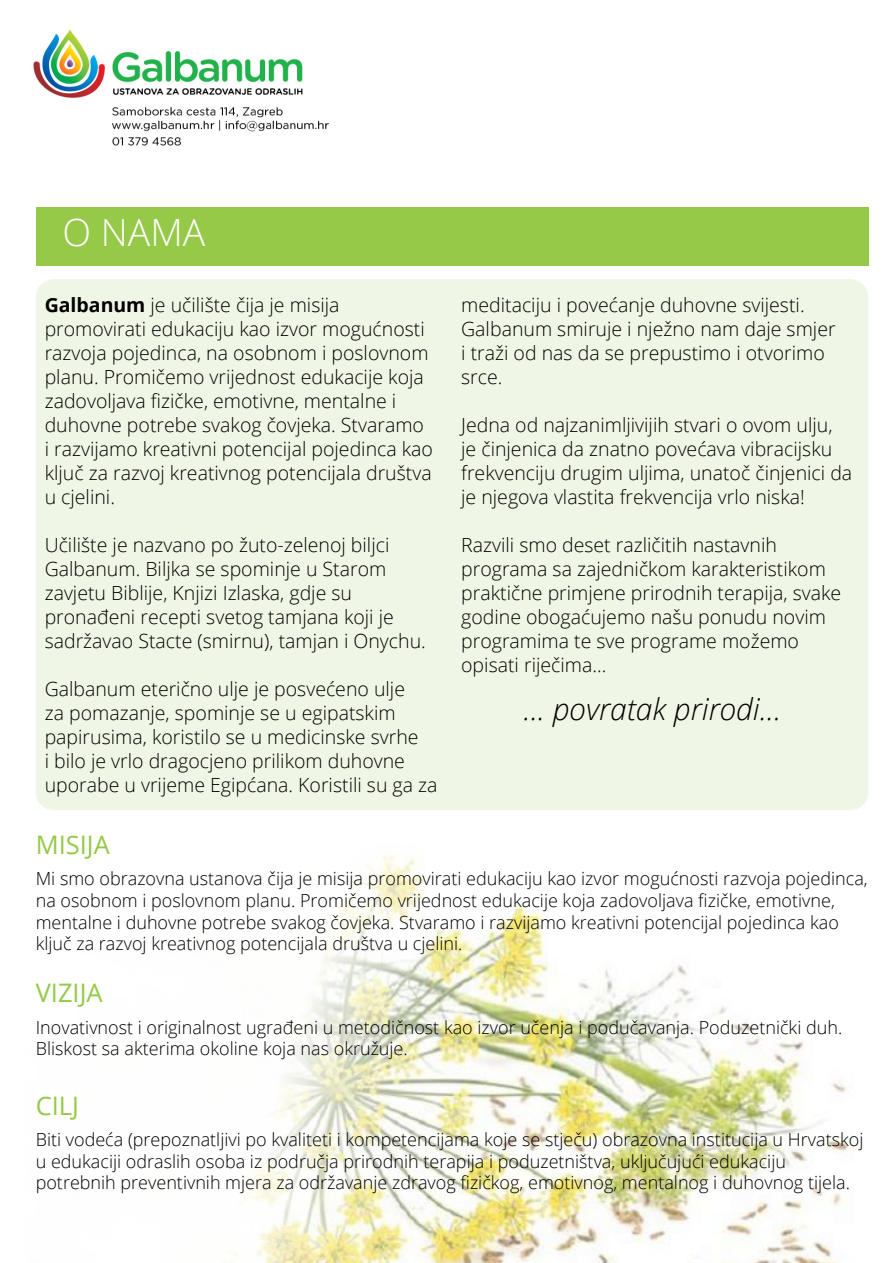
<style>
.page{position:relative;width:893px;height:1263px;background:#fff}
.page>*{position:absolute;margin:0;border:0;box-sizing:border-box;transform-origin:0 0}
.t1{font:300 37.5px "Open Sans";color:#fff}
.t2{font:italic 300 30px "Open Sans";color:#000}
.t3{font:25.5px "Open Sans";color:#95c947}
.t4{font:300 19.5px/24px "Open Sans";color:#000}
.t5{font:300 18px/21.6px "Open Sans";color:#000}
.s1{font-weight:700}
</style>
<div class="page">
<div style="left:36px;top:279px;width:832px;height:531px;background:#f0f6e5;border-radius:18px"></div>
<div style="left:36px;top:207px;width:832px;height:59px;background:#95c947"></div>
<img style="left:229px;top:854px;width:625px;height:409px">
<img style="left:33px;top:29px;width:296px;height:117px">
<p class="t1" style="left:62px;top:207px;width:144px">O NAMA</p>
<p class="t4" style="left:45px;top:293px;width:390px"><span class="s1">Galbanum</span> je učilište čija je misija promovirati edukaciju kao izvor mogućnosti razvoja pojedinca, na osobnom i poslovnom planu. Promičemo vrijednost edukacije koja zadovoljava fizičke, emotivne, mentalne i duhovne potrebe svakog čovjeka. Stvaramo i razvijamo kreativni potencijal pojedinca kao ključ za razvoj kreativnog potencijala društva u cjelini.</p>
<p class="t4" style="left:45px;top:533px;width:383px">Učilište je nazvano po žuto-zelenoj biljci Galbanum. Biljka se spominje u Starom zavjetu Biblije, Knjizi Izlaska, gdje su pronađeni recepti svetog tamjana koji je sadržavao Stacte (smirnu), tamjan i Onychu.</p>
<p class="t4" style="left:45px;top:677px;width:394px">Galbanum eterično ulje je posvećeno ulje<br>za pomazanje, spominje se u egipatskim papirusima, koristilo se u medicinske svrhe<br>i bilo je vrlo dragocjeno prilikom duhovne uporabe u vrijeme Egipćana. Koristili su ga za</p>
<p class="t4" style="left:461px;top:293px;width:345px">meditaciju i povećanje duhovne svijesti.</p>
<p class="t4" style="left:461px;top:317px;width:376px">Galbanum smiruje i nježno nam daje smjer i traži od nas da se prepustimo i otvorimo srce.</p>
<p class="t4" style="left:461px;top:413px;width:393px">Jedna od najzanimljivijih stvari o ovom ulju, je činjenica da znatno povećava vibracijsku frekvenciju drugim uljima, unatoč činjenici da je njegova vlastita frekvencija vrlo niska!</p>
<p class="t4" style="left:461px;top:533px;width:382px">Razvili smo deset različitih nastavnih programa sa zajedničkom karakteristikom praktične primjene prirodnih terapija, svake godine obogaćujemo našu ponudu novim programima te sve programe možemo opisati riječima...</p>
<p class="t2" style="left:524px;top:689px;width:259px">... povratak prirodi...</p>
<p class="t3" style="left:36px;top:827px;width:76px">MISIJA</p>
<p class="t5" style="left:36px;top:868px;width:834px">Mi smo obrazovna ustanova čija je misija promovirati edukaciju kao izvor mogućnosti razvoja pojedinca, na osobnom i poslovnom planu. Promičemo vrijednost edukacije koja zadovoljava fizičke, emotivne, mentalne i duhovne potrebe svakog čovjeka. Stvaramo i razvijamo kreativni potencijal pojedinca kao ključ za razvoj kreativnog potencijala društva u cjelini.</p>
<p class="t3" style="left:36px;top:975px;width:68px">VIZIJA</p>
<p class="t5" style="left:36px;top:1016px;width:808px">Inovativnost i originalnost ugrađeni u metodičnost kao izvor učenja i podučavanja. Poduzetnički duh.<br>Bliskost sa akterima okoline koja nas okružuje.</p>
<p class="t3" style="left:36px;top:1088px;width:45px">CILJ</p>
<p class="t5" style="left:36px;top:1128px;width:829px">Biti vodeća (prepoznatljivi po kvaliteti i kompetencijama koje se stječu) obrazovna institucija u Hrvatskoj u edukaciji odraslih osoba iz područja prirodnih terapija i poduzetništva, uključujući edukaciju potrebnih preventivnih mjera za održavanje zdravog fizičkog, emotivnog, mentalnog i duhovnog tijela.</p>
</div>
